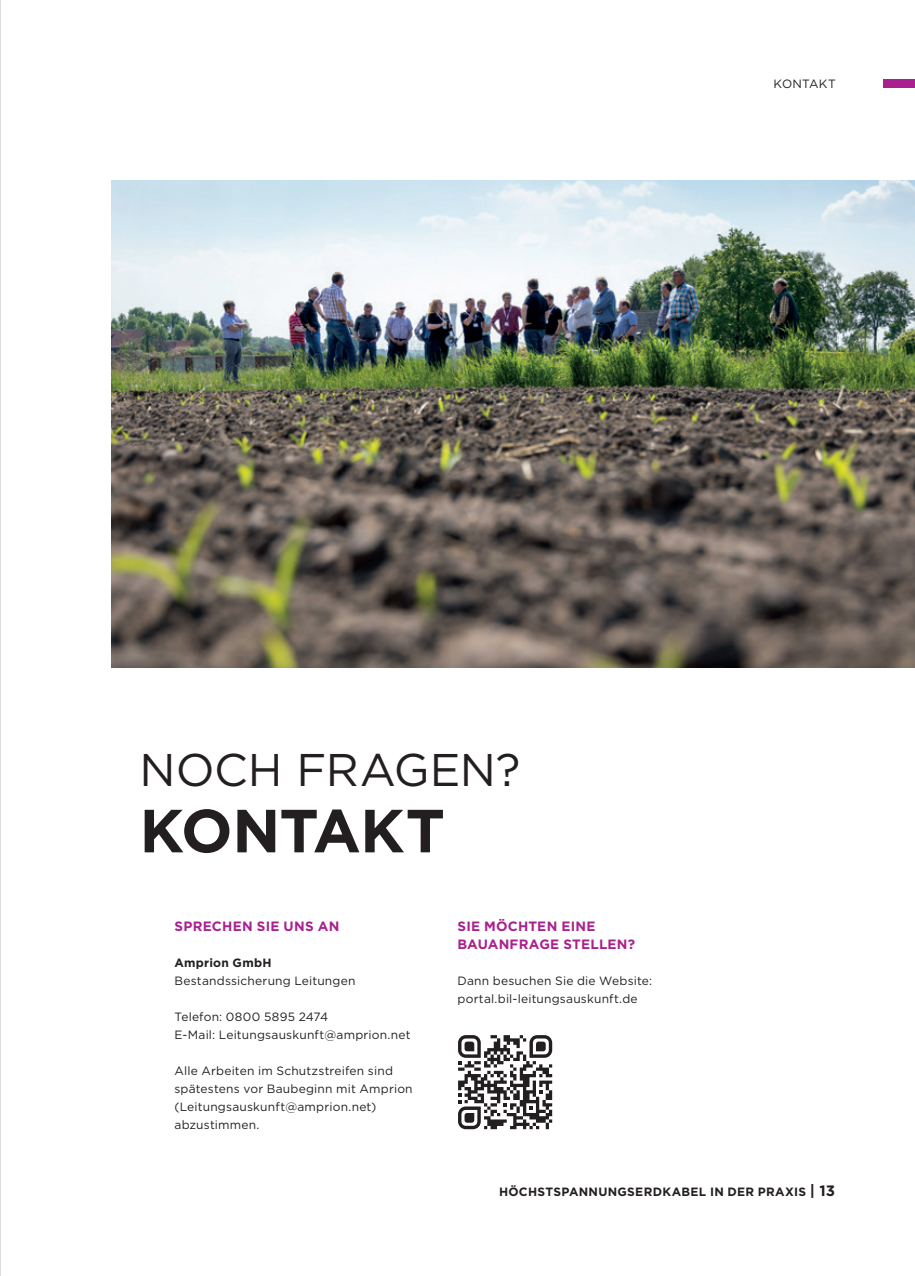
<style>
.page{position:relative;width:915px;height:1276px;background:#fff}
.page>*{position:absolute;margin:0;border:0;box-sizing:border-box;transform-origin:0 0}
.t1{font:700 60.75px "Gotham";letter-spacing:-.015em;color:#231f20}
.t2{font:45.75px "Gotham";letter-spacing:-.005em;color:#231f20}
.t3{font:700 13.5px/18px "Gotham";letter-spacing:.015em;color:#a9218e}
.t4{font:12px/18px "Gotham";letter-spacing:.015em;color:#231f20}
.t5{font:700 12px "Gotham";letter-spacing:.025em;color:#231f20}
.s1{font-size:15px}
</style>
<div class="page">
<img style="left:111px;top:181px;width:803px;height:487px">
<svg style="left:458px;top:1035px;width:94px;height:94px"></svg>
<div style="left:882px;top:80px;width:32px;height:8px;background:#a9218e"></div>
<hr style="left:0;top:0;width:1px;height:1276px;background:#bcbdc0">
<p class="t4" style="left:773px;top:75px;width:64px">KONTAKT</p>
<h2 class="t2" style="left:139px;top:740px;width:382px">NOCH FRAGEN?</h2>
<h1 class="t1" style="left:139px;top:790px;width:307px">KONTAKT</h1>
<p class="t3" style="left:174px;top:917px;width:166px">SPRECHEN SIE UNS AN</p>
<p class="t5" style="left:174px;top:955px;width:99px">Amprion GmbH</p>
<p class="t4" style="left:174px;top:971px;width:182px">Bestandssicherung Leitungen</p>
<p class="t4" style="left:174px;top:1007px;width:237px">Telefon: 0800 5895 2474<br>E-Mail: Leitungsauskunft@amprion.net</p>
<p class="t4" style="left:174px;top:1061px;width:239px">Alle Arbeiten im Schutzstreifen sind spätestens vor Baubeginn mit Amprion (Leitungsauskunft@amprion.net) abzustimmen.</p>
<p class="t3" style="left:457px;top:917px;width:179px">SIE MÖCHTEN EINE<br>BAUANFRAGE STELLEN?</p>
<p class="t4" style="left:457px;top:971px;width:196px">Dann besuchen Sie die Website: portal.bil-leitungsauskunft.de</p>
<p class="t5" style="left:499px;top:1184px;width:337px">HÖCHSTSPANNUNGSERDKABEL IN DER PRAXIS <span class="s1">| 13</span></p>
</div>
